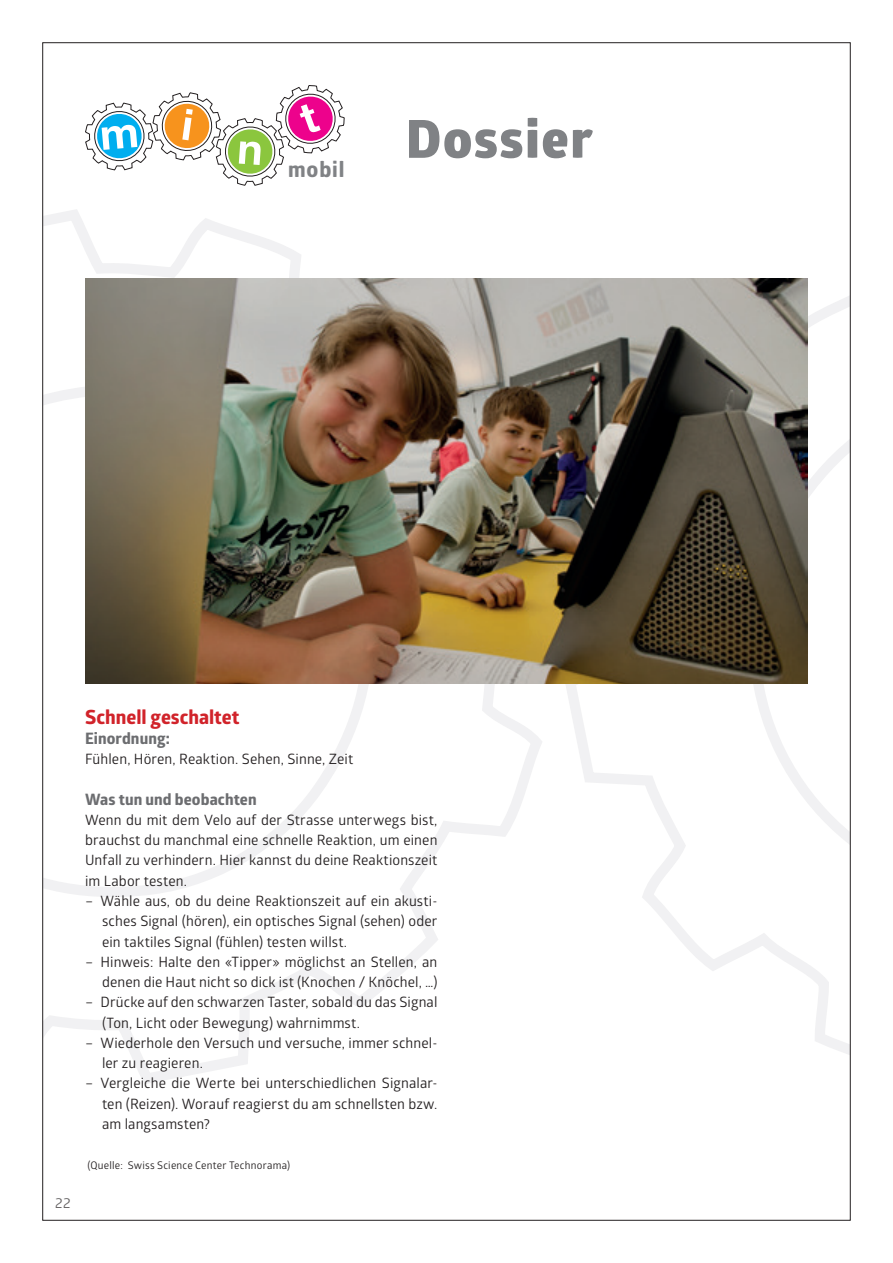
<style>
.page{position:relative;width:893px;height:1263px;background:#fff}
.page>*{position:absolute;margin:0;border:0;box-sizing:border-box;transform-origin:0 0}
.t1{font:800 52.5px "Glober";letter-spacing:.035em;color:#808285}
.t2{font:700 21.45px "Globerx";letter-spacing:.04em;color:#808285}
.t3{font:700 19.5px "Globerx";color:#d1232a}
.t4{font:700 15.75px "Globerx";letter-spacing:.005em;color:#6c6d70}
.t5{font:14.25px/20.2px "Glober";letter-spacing:.01em;color:#231f20;text-align:justify}
.t6{font:10.5px "Glober";letter-spacing:.02em;color:#231f20}
</style>
<div class="page">
<svg style="left:85px;top:85px;width:260px;height:101px"></svg>
<img style="left:85px;top:278px;width:723px;height:405px">
<h2 class="t2" style="left:288px;top:153px;width:58px">mobil</h2>
<h1 class="t1" style="left:406px;top:100px;width:188px">Dossier</h1>
<p class="t5" style="left:55px;top:1192px;width:17px">22</p>
<h3 class="t3" style="left:85px;top:703px;width:156px">Schnell geschaltet</h3>
<p class="t4" style="left:85px;top:727px;width:86px">Einordnung:</p>
<p class="t5" style="left:85px;top:748px;width:270px">Fühlen, Hören, Reaktion. Sehen, Sinne, Zeit</p>
<p class="t4" style="left:85px;top:788px;width:173px">Was tun und beobachten</p>
<p class="t5" style="left:85px;top:809px;width:354px">Wenn du mit dem Velo auf der Strasse unterwegs bist, brauchst du manchmal eine schnelle Reaktion, um einen Unfall zu verhindern. Hier kannst du deine Reaktionszeit im Labor testen.</p>
<p class="t5" style="left:102px;top:890px;width:337px;text-indent:-17px">– Wähle aus, ob du deine Reaktionszeit auf ein akusti&shy;sches Signal (hören), ein optisches Signal (sehen) oder ein taktiles Signal (fühlen) testen willst.</p>
<p class="t5" style="left:85px;top:951px;width:354px;text-align:right">– Hinweis: Halte den «Tipper» möglichst an Stellen, an denen die Haut nicht so dick ist (Knochen / Knöchel, …)</p>
<p class="t5" style="left:102px;top:991px;width:337px;text-indent:-17px">– Drücke auf den schwarzen Taster, sobald du das Signal (Ton, Licht oder Bewegung) wahrnimmst.</p>
<p class="t5" style="left:102px;top:1032px;width:337px;text-indent:-17px">– Wiederhole den Versuch und versuche, immer schnel&shy;ler zu reagieren.</p>
<p class="t5" style="left:102px;top:1072px;width:337px;text-indent:-17px">– Vergleiche die Werte bei unterschiedlichen Signalar&shy;ten (Reizen). Worauf reagierst du am schnellsten bzw. am langsamsten?</p>
<p class="t6" style="left:88px;top:1158px;width:204px">(Quelle: Swiss Science Center Technorama)</p>
</div>
